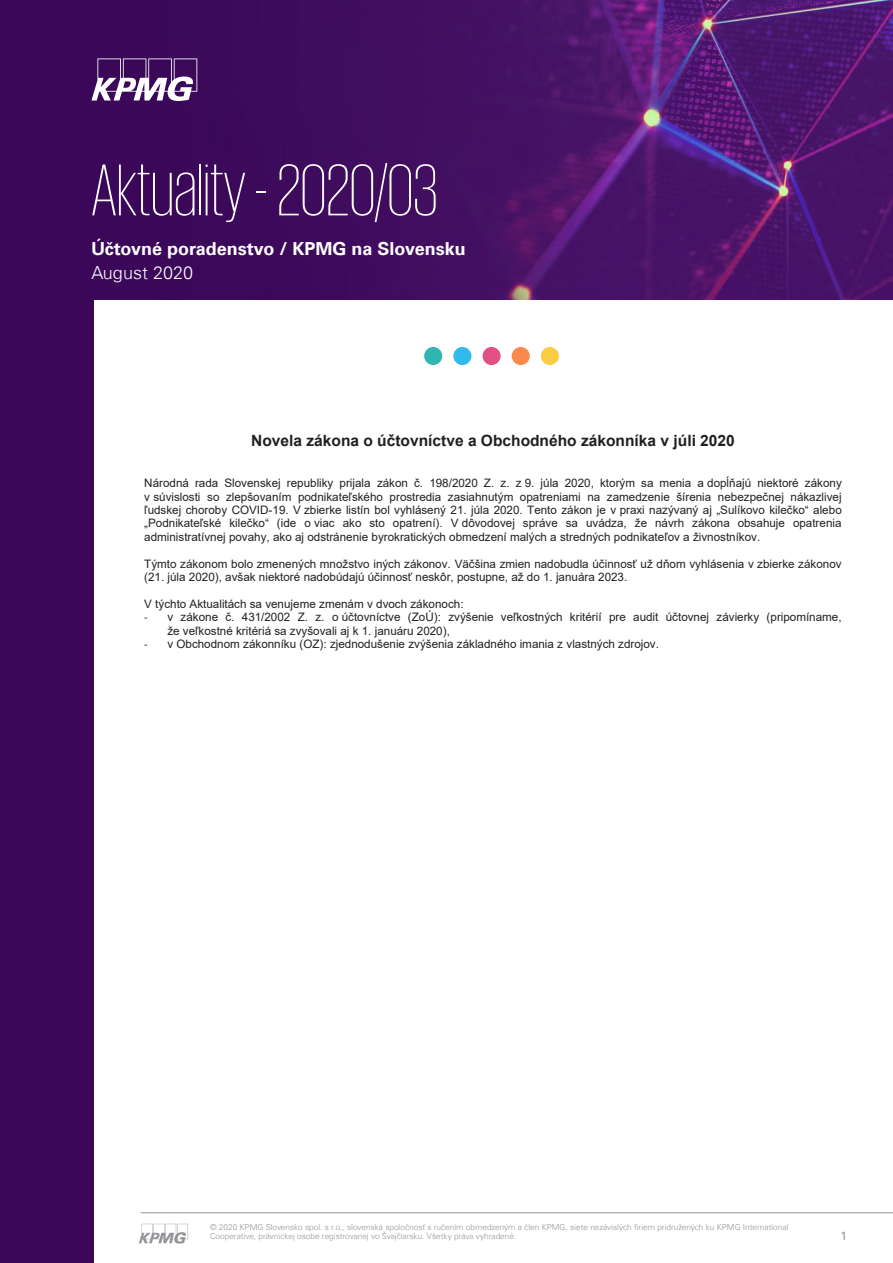
<style>
.page{position:relative;width:893px;height:1263px;background:#fff}
.page>*{position:absolute;margin:0;border:0;box-sizing:border-box;transform-origin:0 0}
.t1{font:200 75px "KPMG";color:#fff}
.t2{font:700 18px "Universfor KPMG";color:#fff}
.t3{font:300 18px "Universfor KPMG";color:#fff}
.t4{font:700 15.6px "Arial";color:#231f20}
.t5{font:12px "Universfor KPMG";color:#939598}
.t6{font:11.7px/13.4px "Arial";color:#231f20}
.t7{font:300 8.25px/9px "Universfor KPMG";color:#939598}
.s1{font-family:"Calibri"}
</style>
<div class="page">
<svg style="left:139px;top:1224px;width:49px;height:19px"></svg>
<hr style="left:141px;top:1212px;width:752px;height:1px;background:#939598">
<div style="left:0;top:0;width:94px;height:1263px;background:#3b0759"></div>
<img style="left:94px;top:0;width:799px;height:300px">
<svg style="left:91px;top:58px;width:106px;height:43px"></svg>
<div style="left:424px;top:347px;width:18px;height:18px;background:#2fb6b0;border-radius:50%"></div>
<div style="left:453px;top:347px;width:18px;height:18px;background:#31baee;border-radius:50%"></div>
<div style="left:482px;top:347px;width:19px;height:18px;background:#e05083;border-radius:50%"></div>
<div style="left:512px;top:347px;width:18px;height:18px;background:#fb894d;border-radius:50%"></div>
<div style="left:541px;top:347px;width:18px;height:18px;background:#facc42;border-radius:50%"></div>
<h1 class="t1" style="left:91px;top:154px;width:348px">Aktuality - 2020/03</h1>
<h2 class="t2" style="left:91px;top:238px;width:376px">Účtovné poradenstvo / KPMG na Slovensku</h2>
<h2 class="t3" style="left:91px;top:261px;width:103px">August 2020</h2>
<h3 class="t4" style="left:251px;top:430px;width:485px">Novela zákona o účtovníctve a Obchodného zákonníka v júli 2020</h3>
<p class="t6" style="left:144px;top:476px;width:699px;text-align:justify">Národná rada Slovenskej republiky prijala zákon č. 198/2020 Z. z. z 9. júla 2020, ktorým sa menia a dopĺňajú niektoré zákony v súvislosti so zlepšovaním podnikateľského prostredia zasiahnutým opatreniami na zamedzenie šírenia nebezpečnej nákazlivej ľudskej choroby COVID-19. V zbierke listín bol vyhlásený 21. júla 2020. Tento zákon je v praxi nazývaný aj „Sulíkovo kilečko“ alebo „Podnikateľské kilečko“ (ide o viac ako sto opatrení). V dôvodovej správe sa uvádza, že návrh zákona obsahuje opatrenia administratívnej povahy, ako aj odstránenie byrokratických obmedzení malých a stredných podnikateľov a živnostníkov.</p>
<p class="t6" style="left:144px;top:557px;width:699px">Týmto zákonom bolo zmenených množstvo iných zákonov. Väčšina zmien nadobudla účinnosť už dňom vyhlásenia v zbierke zákonov (21. júla 2020), avšak niektoré nadobúdajú účinnosť neskôr, postupne, až do 1. januára 2023.</p>
<p class="t6" style="left:144px;top:597px;width:321px">V týchto Aktualitách sa venujeme zmenám v dvoch zákonoch:</p>
<p class="t6" style="left:167px;top:610px;width:676px;text-indent:-23px"><span class="s1">-</span> v zákone č. 431/2002 Z. z. o účtovníctve (ZoÚ): zvýšenie veľkostných kritérií pre audit účtovnej závierky (pripomíname, že veľkostné kritériá sa zvyšovali aj k 1. januáru 2020),</p>
<p class="t6" style="left:144px;top:637px;width:516px"><span class="s1">-</span> v Obchodnom zákonníku (OZ): zjednodušenie zvýšenia základného imania z vlastných zdrojov.</p>
<p class="t7" style="left:210px;top:1222px;width:580px">© 2020 KPMG Slovensko spol. s r.o., slovenská spoločnosť s ručením obmedzeným a člen KPMG, siete nezávislých firiem pridružených ku KPMG International<br>Cooperative, právnickej osobe registrovanej vo Švajčiarsku. Všetky práva vyhradené.</p>
<p class="t5" style="left:840px;top:1228px;width:8px">1</p>
</div>
